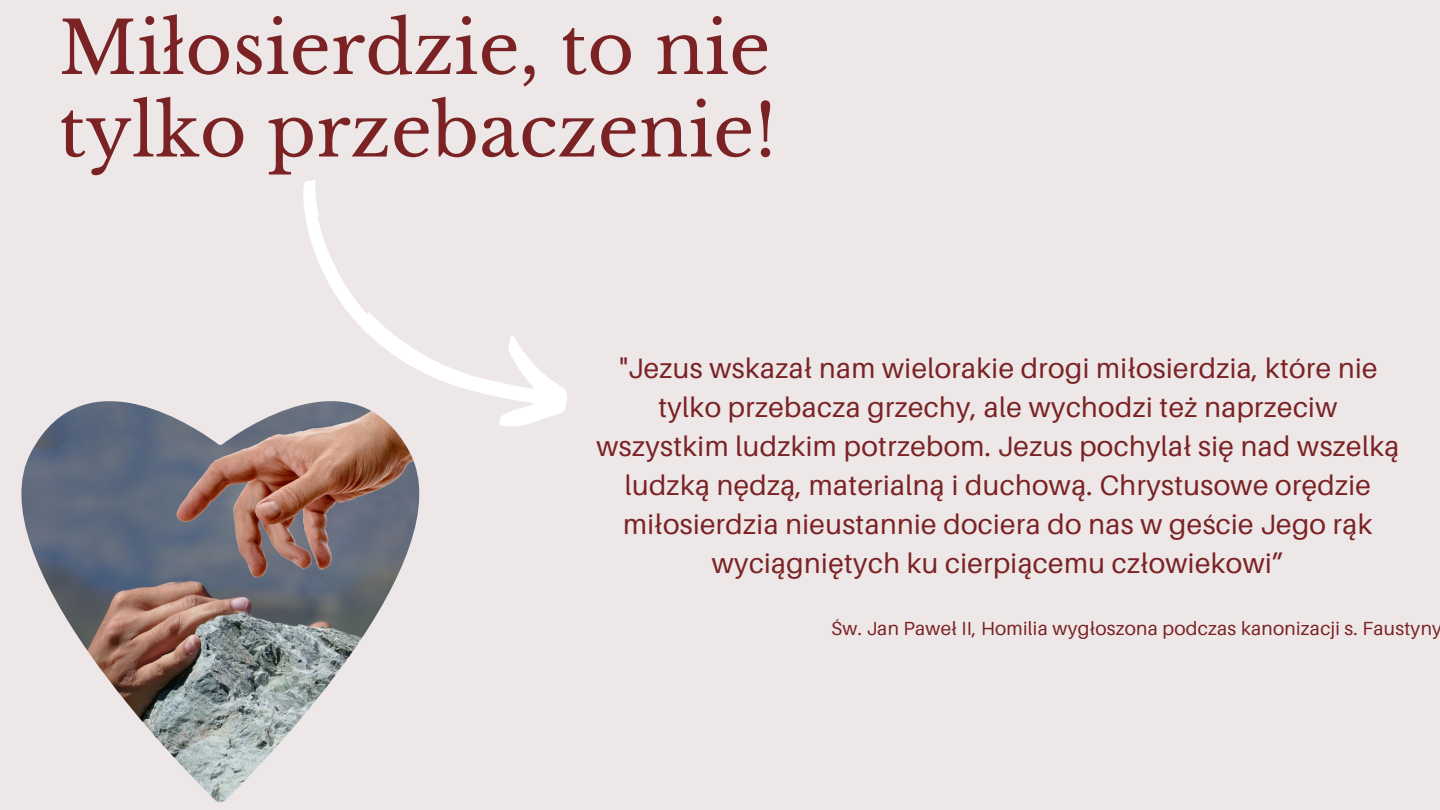
<style>
.page{position:relative;width:1440px;height:810px;background:#ede8e7}
.page>*{position:absolute;margin:0;border:0;box-sizing:border-box;transform-origin:0 0}
.t1{font:72px/82.5px "Libre Baskerville";color:#7b2225}
.t2{font:28px/39px "Aileron";letter-spacing:.015em;color:#7b2225;text-align:center}
.t3{font:19px "Aileron";letter-spacing:.015em;color:#7b2225}
</style>
<div class="page">
<svg style="left:303px;top:180px;width:264px;height:247px"></svg>
<img style="left:21px;top:401px;width:398px;height:401px">
<h1 class="t1" style="left:59px;top:8px;width:719px">Miłosierdzie, to nie tylko przebaczenie!</h1>
<p class="t2" style="left:596px;top:348px;width:804px">"Jezus wskazał nam wielorakie drogi miłosierdzia, które nie tylko przebacza grzechy, ale wychodzi też naprzeciw wszystkim ludzkim potrzebom. Jezus pochylał się nad wszelką ludzką nędzą, materialną i duchową. Chrystusowe orędzie miłosierdzia nieustannie dociera do nas w geście Jego rąk wyciągniętych ku cierpiącemu człowiekowi”</p>
<p class="t3" style="left:831px;top:616px;width:612px">Św. Jan Paweł II, Homilia wygłoszona podczas kanonizacji s. Faustyny</p>
</div>
